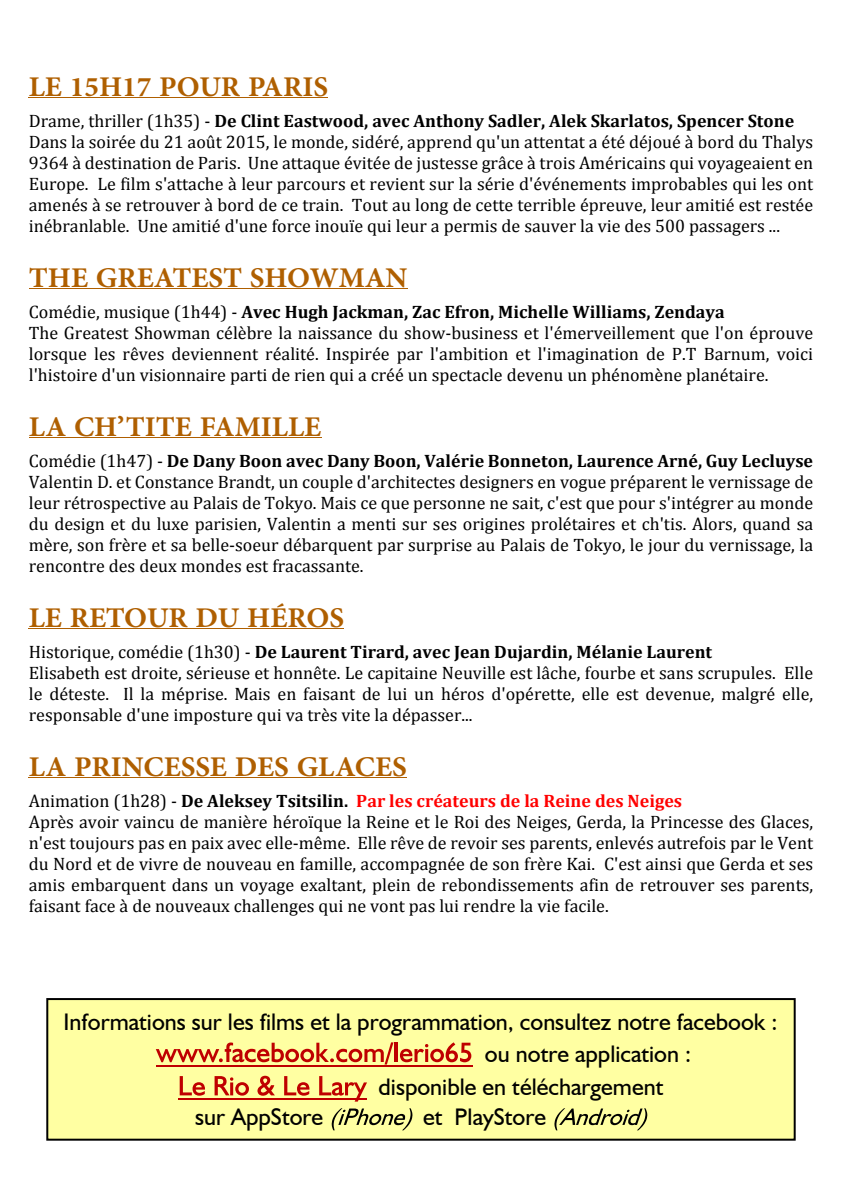
<style>
.page{position:relative;width:842px;height:1191px;background:#fff}
.page>*{position:absolute;margin:0;border:0;box-sizing:border-box;transform-origin:0 0}
.t1{font:700 40px "Adobe Arabic";color:#af5f00}
.t2{font:24px "Humanist 521 BT";color:#000}
.t3{font:18px/21px "Cambria";color:#000}
.s1{font-weight:700}
.s2{font-weight:700;color:#f00}
</style>
<div class="page">
<div style="left:46px;top:998px;width:750px;height:142px;background:#ffffa2;border:2px solid #000"></div>
<svg style="left:156px;top:1042px;width:237px;height:22px"></svg>
<hr style="left:395px;top:1042px;width:3px;height:20px;background:#bf0000">
<svg style="left:400px;top:1042px;width:71px;height:20px"></svg>
<hr style="left:156px;top:1065px;width:317px;height:1px;background:#bf0000">
<svg style="left:180px;top:1076px;width:25px;height:19px"></svg>
<svg style="left:215px;top:1076px;width:34px;height:19px"></svg>
<svg style="left:257px;top:1075px;width:18px;height:20px"></svg>
<svg style="left:284px;top:1076px;width:25px;height:19px"></svg>
<svg style="left:319px;top:1076px;width:48px;height:25px"></svg>
<hr style="left:178px;top:1098px;width:188px;height:2px;background:#bf0000">
<svg style="left:332px;top:1108px;width:81px;height:22px"></svg>
<svg style="left:554px;top:1108px;width:93px;height:22px"></svg>
<hr style="left:29px;top:97px;width:299px;height:1px;background:#af5f00">
<hr style="left:29px;top:288px;width:379px;height:1px;background:#af5f00">
<hr style="left:29px;top:437px;width:292px;height:1px;background:#af5f00">
<hr style="left:29px;top:628px;width:315px;height:1px;background:#af5f00">
<hr style="left:29px;top:777px;width:378px;height:1px;background:#af5f00">
<h1 class="t1" style="left:29px;top:69px;width:301px">LE 15H17 POUR PARIS</h1>
<p class="t3" style="left:29px;top:111px;width:786px">Drame, thriller (1h35) - <span class="s1">De Clint Eastwood, avec Anthony Sadler, Alek Skarlatos, Spencer Stone </span>Dans la soirée du 21 août 2015, le monde, sidéré, apprend qu'un attentat a été déjoué à bord du Thalys 9364 à destination de Paris. Une attaque évitée de justesse grâce à trois Américains qui voyageaient en Europe. Le film s'attache à leur parcours et revient sur la série d'événements improbables qui les ont amenés à se retrouver à bord de ce train. Tout au long de cette terrible épreuve, leur amitié est restée inébranlable. Une amitié d'une force inouïe qui leur a permis de sauver la vie des 500 passagers ...</p>
<h1 class="t1" style="left:29px;top:260px;width:380px">THE GREATEST SHOWMAN</h1>
<p class="t3" style="left:29px;top:302px;width:786px">Comédie, musique (1h44) - <span class="s1">Avec Hugh Jackman, Zac Efron, Michelle Williams, Zendaya<br></span>The Greatest Showman célèbre la naissance du show-business et l'émerveillement que l'on éprouve lorsque les rêves deviennent réalité. Inspirée par l'ambition et l'imagination de P.T Barnum, voici l'histoire d'un visionnaire parti de rien qui a créé un spectacle devenu un phénomène planétaire.</p>
<h1 class="t1" style="left:29px;top:409px;width:294px">LA CH’TITE FAMILLE</h1>
<p class="t3" style="left:29px;top:451px;width:786px;text-align:justify">Comédie (1h47) - <span class="s1">De Dany Boon avec Dany Boon, Valérie Bonneton, Laurence Arné, Guy Lecluyse </span>Valentin D. et Constance Brandt, un couple d'architectes designers en vogue préparent le vernissage de leur rétrospective au Palais de Tokyo. Mais ce que personne ne sait, c'est que pour s'intégrer au monde du design et du luxe parisien, Valentin a menti sur ses origines prolétaires et ch'tis. Alors, quand sa mère, son frère et sa belle-soeur débarquent par surprise au Palais de Tokyo, le jour du vernissage, la rencontre des deux mondes est fracassante.</p>
<h1 class="t1" style="left:29px;top:600px;width:317px">LE RETOUR DU HÉROS</h1>
<p class="t3" style="left:29px;top:642px;width:786px">Historique, comédie (1h30) - <span class="s1">De Laurent Tirard, avec Jean Dujardin, Mélanie Laurent<br></span>Elisabeth est droite, sérieuse et honnête. Le capitaine Neuville est lâche, fourbe et sans scrupules. Elle le déteste. Il la méprise. Mais en faisant de lui un héros d'opérette, elle est devenue, malgré elle, responsable d'une imposture qui va très vite la dépasser...</p>
<h1 class="t1" style="left:29px;top:749px;width:380px">LA PRINCESSE DES GLACES</h1>
<p class="t3" style="left:29px;top:791px;width:786px">Animation (1h28) - <span class="s1">De Aleksey Tsitsilin.</span> <span class="s2">Par les créateurs de la Reine des Neiges<br></span>Après avoir vaincu de manière héroïque la Reine et le Roi des Neiges, Gerda, la Princesse des Glaces, n'est toujours pas en paix avec elle-même. Elle rêve de revoir ses parents, enlevés autrefois par le Vent du Nord et de vivre de nouveau en famille, accompagnée de son frère Kai. C'est ainsi que Gerda et ses amis embarquent dans un voyage exaltant, plein de rebondissements afin de retrouver ses parents, faisant face à de nouveaux challenges qui ne vont pas lui rendre la vie facile.</p>
<h2 class="t2" style="left:64px;top:1011px;width:715px">Informations sur les films et la programmation, consultez notre facebook :</h2>
<h2 class="t2" style="left:485px;top:1043px;width:208px">ou notre application :</h2>
<h2 class="t2" style="left:378px;top:1077px;width:286px">disponible en téléchargement</h2>
<h2 class="t2" style="left:195px;top:1106px;width:130px">sur AppStore</h2>
<h2 class="t2" style="left:423px;top:1106px;width:124px">et PlayStore</h2>
</div>
